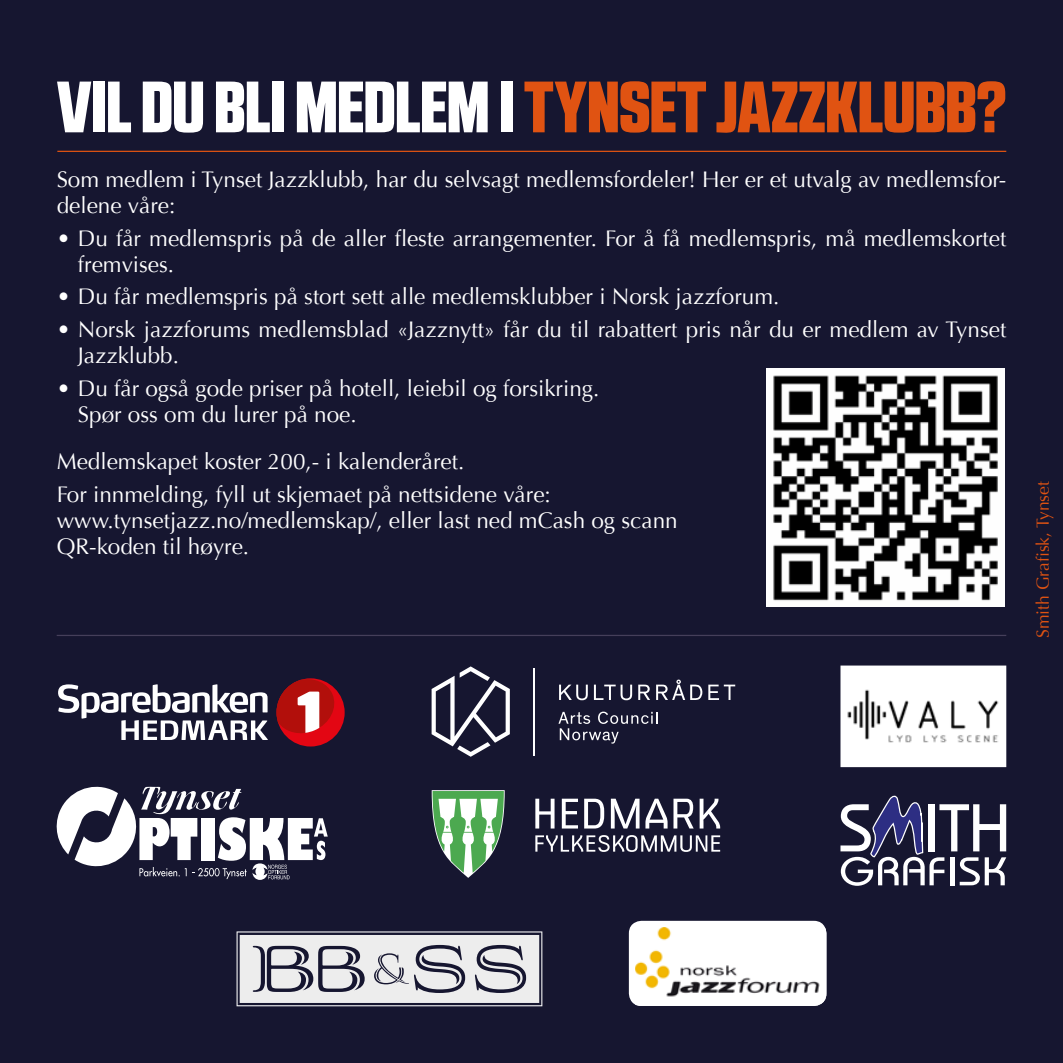
<style>
.page{position:relative;width:1063px;height:1063px;background:#161630}
.page>*{position:absolute;margin:0;border:0;box-sizing:border-box;transform-origin:0 0}
.t1{font:900 72.5px "RB No 2.1 a";color:#e05312}
.t2{font:22.5px/26px "Optima";color:#fff}
.t3{font:17.5px "Optima";color:#e05312}
.s1{color:#fff}
</style>
<div class="page">
<hr style="left:57px;top:151px;width:949px;height:1px;background:#e05312">
<hr style="left:57px;top:635px;width:949px;height:1px;background:#453f5a">
<div style="left:277px;top:678px;width:68px;height:69px;background:#e30613;border-radius:50%"></div>
<svg style="left:277px;top:678px;width:61px;height:58px"></svg>
<svg style="left:58px;top:684px;width:210px;height:56px"></svg>
<svg style="left:535px;top:799px;width:20px;height:30px"></svg>
<svg style="left:562px;top:799px;width:16px;height:30px"></svg>
<svg style="left:584px;top:799px;width:20px;height:30px"></svg>
<svg style="left:611px;top:799px;width:83px;height:30px"></svg>
<svg style="left:700px;top:799px;width:20px;height:30px"></svg>
<svg style="left:535px;top:835px;width:185px;height:17px"></svg>
<svg style="left:432px;top:790px;width:73px;height:88px"></svg>
<svg style="left:558px;top:712px;width:100px;height:32px"></svg>
<svg style="left:559px;top:685px;width:29px;height:15px"></svg>
<svg style="left:594px;top:685px;width:38px;height:15px"></svg>
<svg style="left:638px;top:685px;width:12px;height:15px"></svg>
<svg style="left:656px;top:680px;width:46px;height:20px"></svg>
<svg style="left:708px;top:685px;width:27px;height:15px"></svg>
<hr style="left:533px;top:668px;width:2px;height:87px;background:#fff">
<svg style="left:432px;top:666px;width:78px;height:91px"></svg>
<svg style="left:57px;top:787px;width:271px;height:93px"></svg>
<svg style="left:840px;top:665px;width:167px;height:103px;background:#ebebeb"></svg>
<img style="left:767px;top:368px;width:238px;height:238px">
<svg style="left:840px;top:795px;width:166px;height:91px"></svg>
<div style="left:629px;top:921px;width:197px;height:85px;background:#fff;border-radius:13px"></div>
<img style="left:635px;top:927px;width:191px;height:79px">
<svg style="left:237px;top:931px;width:305px;height:75px"></svg>
<h1 class="t1" style="left:57px;top:63px;width:951px"><span class="s1">VIL DU BLI MEDLEM I</span> TYNSET JAZZKLUBB?</h1>
<p class="t2" style="left:57px;top:166px;width:951px">Som medlem i Tynset Jazzklubb, har du selvsagt medlemsfordeler! Her er et utvalg av medlemsfor&shy;delene våre:</p>
<p class="t2" style="left:78px;top:225px;width:930px;text-indent:-21px">• Du får medlemspris på de aller fleste arrangementer. For å få medlemspris, må medlemskortet fremvises.</p>
<p class="t2" style="left:57px;top:284px;width:724px">• Du får medlemspris på stort sett alle medlemsklubber i Norsk jazzforum.</p>
<p class="t2" style="left:78px;top:317px;width:930px;text-indent:-21px">• Norsk jazzforums medlemsblad «Jazznytt» får du til rabattert pris når du er medlem av Tynset<br>Jazzklubb.</p>
<p class="t2" style="left:78px;top:376px;width:523px;text-indent:-21px">• Du får også gode priser på hotell, leiebil og forsikring.<br>Spør oss om du lurer på noe.</p>
<p class="t2" style="left:57px;top:445px;width:496px;line-height:33px">Medlemskapet koster 200,- i kalenderåret.<br>For innmelding, fyll ut skjemaet på nettsidene våre:</p>
<p class="t2" style="left:57px;top:508px;width:623px">www.tynsetjazz.no/medlemskap/, eller last ned mCash og scann<br>QR-koden til høyre.</p>
<p class="t3" style="left:1033px;top:638px;width:158px;rotate:-90deg">Smith Grafisk, Tynset</p>
</div>
